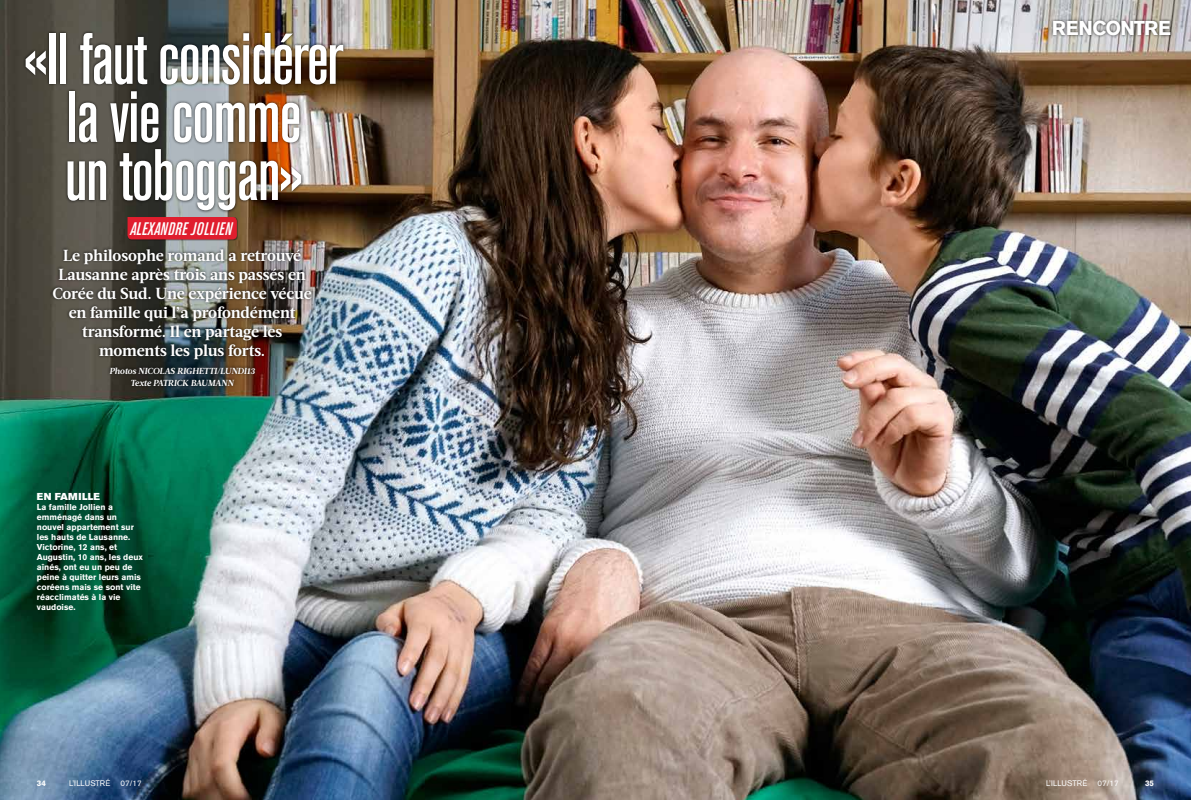
<style>
.page{position:relative;width:1191px;height:800px;background:#fff}
.page>*{position:absolute;margin:0;border:0;box-sizing:border-box;transform-origin:0 0}
.t1{font:500 condensed 72px/58px "Akzidenz Grotesk BE";letter-spacing:-.02em;color:#fff;text-align:center}
.t2{font:700 20px "Akzidenz Grotesk BE";letter-spacing:-.04em;color:#fff}
.t3{font:italic 500 condensed 18px "Akzidenz Grotesk BE";letter-spacing:.02em;color:#fff}
.t4{font:700 16px/19px "Acta";letter-spacing:-.01em;color:#fff;text-align:center}
.t5{font:10px "Akzidenz Grotesk BE Super";letter-spacing:.02em;color:#fff}
.t6{font:italic 700 8.8px/12px "Acta";letter-spacing:-.015em;color:#fff;text-align:center}
.t7{font:700 8.5px/10px "Akzidenz Grotesk BE";color:#fff}
.t8{font:8px "Akzidenz Grotesk BE";color:#fff}
.t9{font:700 8px "Akzidenz Grotesk BE";color:#fff}
</style>
<div class="page">
<img style="left:0;top:0;width:1191px;height:799px">
<div style="left:23px;top:30px;width:323px;height:183px;background:#000;opacity:.75"></div>
<div style="left:127px;top:217px;width:111px;height:23px;background:#000;opacity:.4"></div>
<div style="left:127px;top:217px;width:110px;height:22px;background:#e01e2e"></div>
<div style="left:50px;top:246px;width:264px;height:116px;background:#000;opacity:.75"></div>
<div style="left:1050px;top:18px;width:123px;height:20px;background:#000;opacity:.75"></div>
<div style="left:107px;top:364px;width:151px;height:24px;background:#000;opacity:.75"></div>
<h1 class="t1" style="left:24px;top:30px;width:322px">«Il faut considérer la vie comme<br>un toboggan»</h1>
<h3 class="t3" style="left:130px;top:218px;width:103px">ALEXANDRE JOLLIEN</h3>
<h3 class="t4" style="left:52px;top:246px;width:261px">Le philosophe romand a retrouvé<br>Lausanne après trois ans passés en<br>Corée du Sud. Une expérience vécue en famille qui l’a profondément transformé. Il en partage les moments les plus forts.</h3>
<p class="t6" style="left:109px;top:364px;width:147px">Photos NICOLAS RIGHETTI/LUNDI13<br>Texte PATRICK BAUMANN</p>
<p class="t5" style="left:37px;top:491px;width:65px">EN FAMILLE</p>
<p class="t7" style="left:37px;top:502px;width:108px">La famille Jollien a emménagé dans un nouvel appartement sur les hauts de Lausanne.<br>Victorine, 12 ans, et<br>Augustin, 10 ans, les deux aînés, ont eu un peu de peine à quitter leurs amis coréens mais se sont vite réacclimatés à la vie vaudoise.</p>
<h2 class="t2" style="left:1051px;top:16px;width:121px">RENCONTRE</h2>
<p class="t9" style="left:37px;top:778px;width:10px">34</p>
<p class="t8" style="left:69px;top:778px;width:43px">L’ILLUSTRÉ</p>
<p class="t8" style="left:121px;top:778px;width:23px">07/17</p>
<p class="t8" style="left:1046px;top:778px;width:43px">L’ILLUSTRÉ</p>
<p class="t8" style="left:1097px;top:778px;width:23px">07/17</p>
<p class="t9" style="left:1145px;top:778px;width:10px">35</p>
</div>
